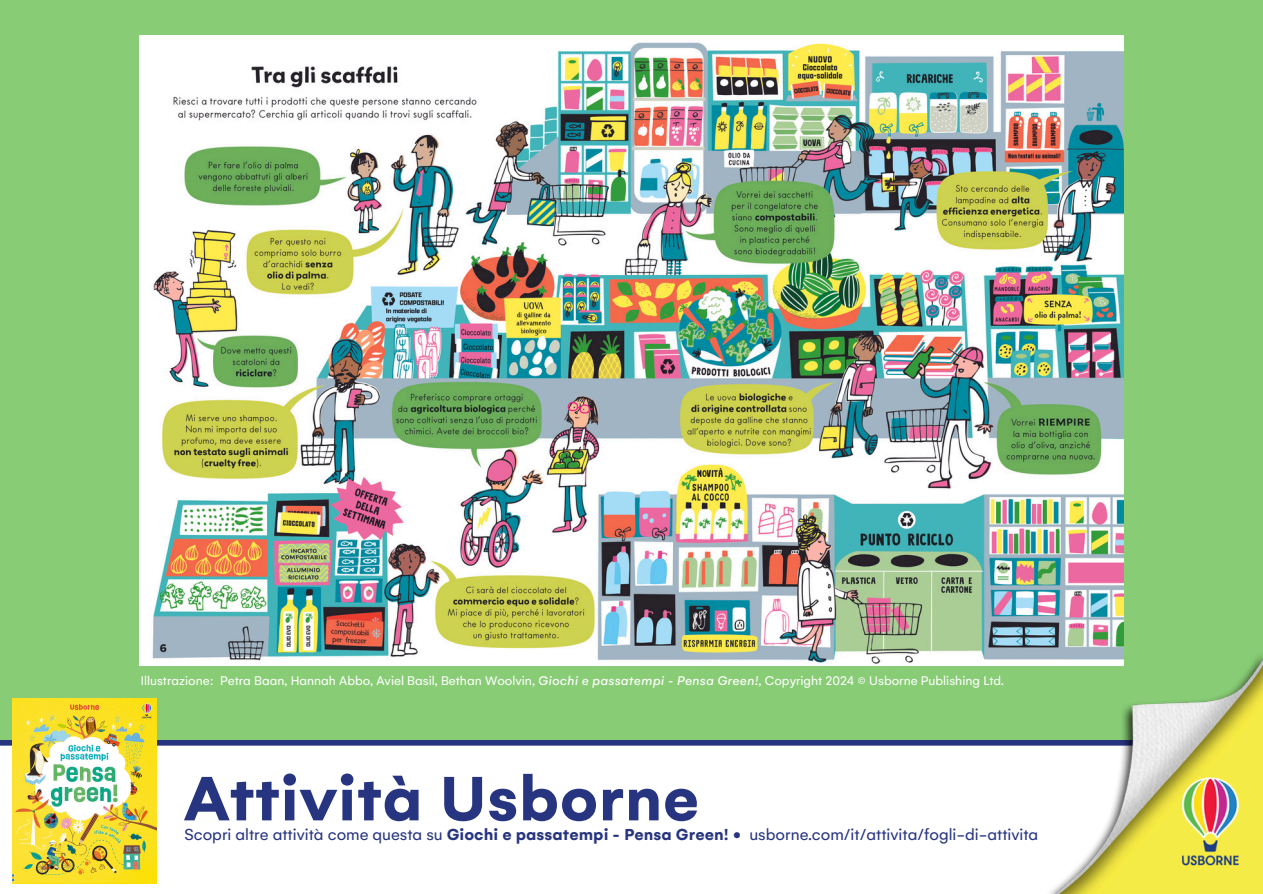
<style>
.page{position:relative;width:1263px;height:894px;background:#fff}
.page>*{position:absolute;margin:0;border:0;box-sizing:border-box;transform-origin:0 0}
.t1{font:700 67.8px "Gelion";color:#273580}
.t2{font:17.25px "Gelion";color:#273580}
.t3{font:13.65px "Gelion";color:#fff}
.s1{font-style:italic}
.s2{font-weight:700}
</style>
<div class="page">
<div style="left:0;top:0;width:1263px;height:742px;background:#88cc75"></div>
<div style="left:0;top:739px;width:1263px;height:6px;background:#273580"></div>
<img style="left:1040px;top:655px;width:223px;height:238px">
<img style="left:12px;top:698px;width:144px;height:185px">
<img style="left:139px;top:36px;width:985px;height:629px">
<p class="t3" style="left:141px;top:671px;width:865px">Illustrazione: Petra Baan, Hannah Abbo, Aviel Basil, Bethan Woolvin, <span class="s1">Giochi e passatempi - Pensa Green!</span>, Copyright 2024 © Usborne Publishing Ltd.</p>
<p class="t1" style="left:184px;top:753px;width:517px">Attività Usborne</p>
<h2 class="t2" style="left:184px;top:822px;width:855px">Scopri altre attività come questa su <span class="s2">Giochi e passatempi - Pensa Green!</span> • usborne.com/it/attivita/fogli-di-attivita</h2>
</div>
